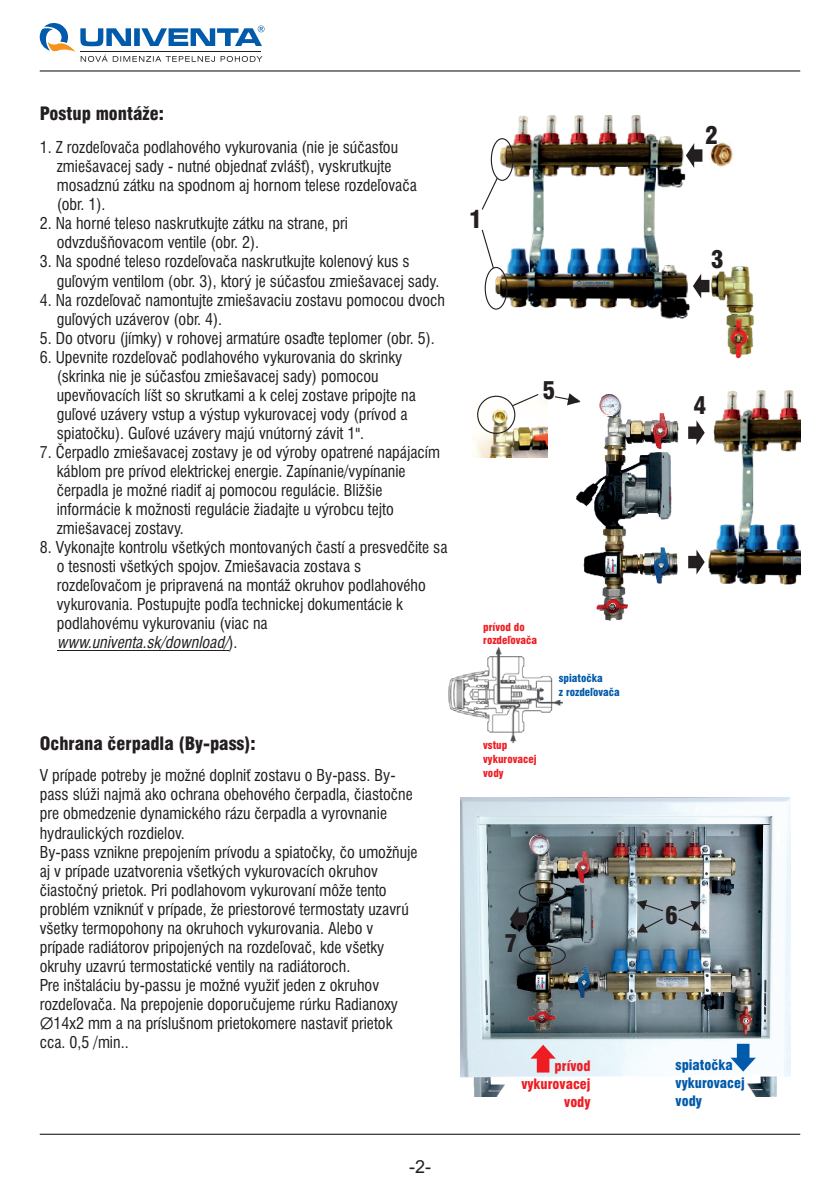
<style>
.page{position:relative;width:840px;height:1191px;background:#fff}
.page>*{position:absolute;margin:0;border:0;box-sizing:border-box;transform-origin:0 0}
.t1{font:condensed 24px "Swiss 721 AT Black";color:#231f20}
.t2{font:condensed 18px "Swiss 721 AT Black";color:#231f20}
.t3{font:18px "Arial";color:#231f20}
.t4{font:16px/19px "Swiss 721 AT Condensed";color:#231f20}
.t5{font:condensed 14px/17.8px "Swiss 721 AT Black";color:#015aaa}
.t6{font:condensed 14px/17.8px "Swiss 721 AT Black";color:#ee1d23;text-align:right}
.t7{font:condensed 10.8px/13.6px "Swiss 721 AT Black";color:#ee1d23}
.t8{font:condensed 10.8px/13.6px "Swiss 721 AT Black";color:#015aaa}
.s1{font-style:italic}
.s2{font-family:"Century Gothic"}
</style>
<div class="page">
<img style="left:460px;top:798px;width:329px;height:298px">
<img style="left:510px;top:836px;width:87px;height:194px">
<hr style="left:40px;top:70px;width:759px;height:2px;background:#231f20">
<hr style="left:40px;top:1133px;width:759px;height:1px;background:#231f20">
<svg style="left:40px;top:22px;width:224px;height:40px"></svg>
<hr style="left:81px;top:51px;width:180px;height:1px;background:#231f20">
<img style="left:708px;top:391px;width:91px;height:193px">
<svg style="left:688px;top:420px;width:16px;height:25px"></svg>
<svg style="left:688px;top:550px;width:16px;height:24px"></svg>
<img style="left:472px;top:401px;width:75px;height:56px">
<svg style="left:510px;top:394px;width:29px;height:13px"></svg>
<svg style="left:555px;top:393px;width:21px;height:12px"></svg>
<div style="left:477px;top:396px;width:38px;height:38px;border:1px solid #231f20;border-radius:50%"></div>
<svg style="left:636px;top:900px;width:26px;height:11px"></svg>
<svg style="left:636px;top:918px;width:26px;height:14px"></svg>
<svg style="left:678px;top:900px;width:22px;height:11px"></svg>
<svg style="left:678px;top:918px;width:23px;height:12px"></svg>
<div style="left:518px;top:882px;width:47px;height:20px;border:1px solid #231f20;border-radius:50%"></div>
<div style="left:518px;top:945px;width:47px;height:20px;border:1px solid #231f20;border-radius:50%"></div>
<svg style="left:509px;top:906px;width:17px;height:25px"></svg>
<svg style="left:530px;top:1044px;width:25px;height:28px"></svg>
<svg style="left:730px;top:1043px;width:25px;height:28px"></svg>
<img style="left:494px;top:116px;width:195px;height:203px">
<hr style="left:57px;top:650px;width:171px;height:1px;background:#231f20">
<img style="left:709px;top:266px;width:45px;height:93px">
<div style="left:484px;top:267px;width:23px;height:43px;border:1px solid #231f20;border-radius:50%"></div>
<svg style="left:481px;top:229px;width:13px;height:40px"></svg>
<svg style="left:693px;top:274px;width:16px;height:24px"></svg>
<div style="left:490px;top:138px;width:23px;height:43px;border:1px solid #231f20;border-radius:50%"></div>
<svg style="left:481px;top:176px;width:17px;height:35px"></svg>
<img style="left:710px;top:141px;width:23px;height:26px">
<svg style="left:685px;top:143px;width:17px;height:25px"></svg>
<img style="left:576px;top:394px;width:102px;height:226px">
<img style="left:448px;top:646px;width:114px;height:97px">
<p class="t2" style="left:40px;top:107px;width:126px">Postup montáže:</p>
<p class="t4" style="left:57px;top:139px;width:361px;text-indent:-17px">1. Z rozdeľovača podlahového vykurovania (nie je súčasťou zmiešavacej sady - nutné objednať zvlášť), vyskrutkujte mosadznú zátku na spodnom aj hornom telese rozdeľovača (obr. 1).</p>
<p class="t4" style="left:57px;top:216px;width:292px;text-indent:-17px">2. Na horné teleso naskrutkujte zátku na strane, pri odvzdušňovacom ventile (obr. 2).</p>
<p class="t4" style="left:57px;top:254px;width:384px;text-indent:-17px">3. Na spodné teleso rozdeľovača naskrutkujte kolenový kus s guľovým ventilom (obr. 3), ktorý je súčasťou zmiešavacej sady.</p>
<p class="t4" style="left:57px;top:292px;width:389px;text-indent:-17px">4. Na rozdeľovač namontujte zmiešavaciu zostavu pomocou dvoch guľových uzáverov (obr. 4).</p>
<p class="t4" style="left:40px;top:330px;width:396px">5. Do otvoru (jímky) v rohovej armatúre osaďte teplomer (obr. 5).</p>
<p class="t4" style="left:57px;top:349px;width:360px;text-indent:-17px">6. Upevnite rozdeľovač podlahového vykurovania do skrinky (skrinka nie je súčasťou zmiešavacej sady) pomocou upevňovacích líšt so skrutkami a k celej zostave pripojte na guľové uzávery vstup a výstup vykurovacej vody (prívod a spiatočku). Guľové uzávery majú vnútorný závit 1".</p>
<p class="t4" style="left:57px;top:444px;width:384px;text-indent:-17px">7. Čerpadlo zmiešavacej zostavy je od výroby opatrené napájacím káblom pre prívod elektrickej energie. Zapínanie/vypínanie čerpadla je možné riadiť aj pomocou regulácie. Bližšie informácie k možnosti regulácie žiadajte u výrobcu tejto zmiešavacej zostavy.</p>
<p class="t4" style="left:57px;top:539px;width:392px;text-indent:-17px">8. Vykonajte kontrolu všetkých montovaných častí a presvedčite sa o tesnosti všetkých spojov. Zmiešavacia zostava s rozdeľovačom je pripravená na montáž okruhov podlahového vykurovania. Postupujte podľa technickej dokumentácie k podlahovému vykurovaniu (viac na <span class="s1">www.univenta.sk/download/</span>).</p>
<p class="t2" style="left:40px;top:736px;width:217px">Ochrana čerpadla (By-pass):</p>
<p class="t4" style="left:40px;top:767px;width:379px">V prípade potreby je možné doplniť zostavu o By-pass. By&shy;pass slúži najmä ako ochrana obehového čerpadla, čiastočne pre obmedzenie dynamického rázu čerpadla a vyrovnanie hydraulických rozdielov.<br>By-pass vznikne prepojením prívodu a spiatočky, čo umožňuje aj v prípade uzatvorenia všetkých vykurovacích okruhov čiastočný prietok. Pri podlahovom vykurovaní môže tento problém vzniknúť v prípade, že priestorové termostaty uzavrú všetky termopohony na okruhoch vykurovania. Alebo v prípade radiátorov pripojených na rozdeľovač, kde všetky okruhy uzavrú termostatické ventily na radiátoroch.<br>Pre inštaláciu by-passu je možné využiť jeden z okruhov rozdeľovača. Na prepojenie doporučujeme rúrku Radianoxy <span class="s2">Ø</span>14x2 mm a na príslušnom prietokomere nastaviť prietok cca. 0,5 /min..</p>
<p class="t3" style="left:409px;top:1160px;width:23px">-2-</p>
<h1 class="t1" style="left:469px;top:210px;width:14px">1</h1>
<h1 class="t1" style="left:542px;top:381px;width:14px">5</h1>
<h1 class="t1" style="left:704px;top:125px;width:14px">2</h1>
<h1 class="t1" style="left:710px;top:249px;width:14px">3</h1>
<h1 class="t1" style="left:693px;top:396px;width:14px">4</h1>
<p class="t7" style="left:483px;top:621px;width:55px">prívod do rozdeľovača</p>
<p class="t7" style="left:483px;top:739px;width:55px">vstup vykurovacej vody</p>
<p class="t8" style="left:558px;top:672px;width:62px">spiatočka<br>z rozdeľovača</p>
<h1 class="t1" style="left:504px;top:933px;width:14px">7</h1>
<h1 class="t1" style="left:664px;top:906px;width:14px">6</h1>
<p class="t6" style="left:521px;top:1058px;width:71px">prívod vykurovacej vody</p>
<p class="t5" style="left:675px;top:1057px;width:71px">spiatočka vykurovacej vody</p>
</div>
